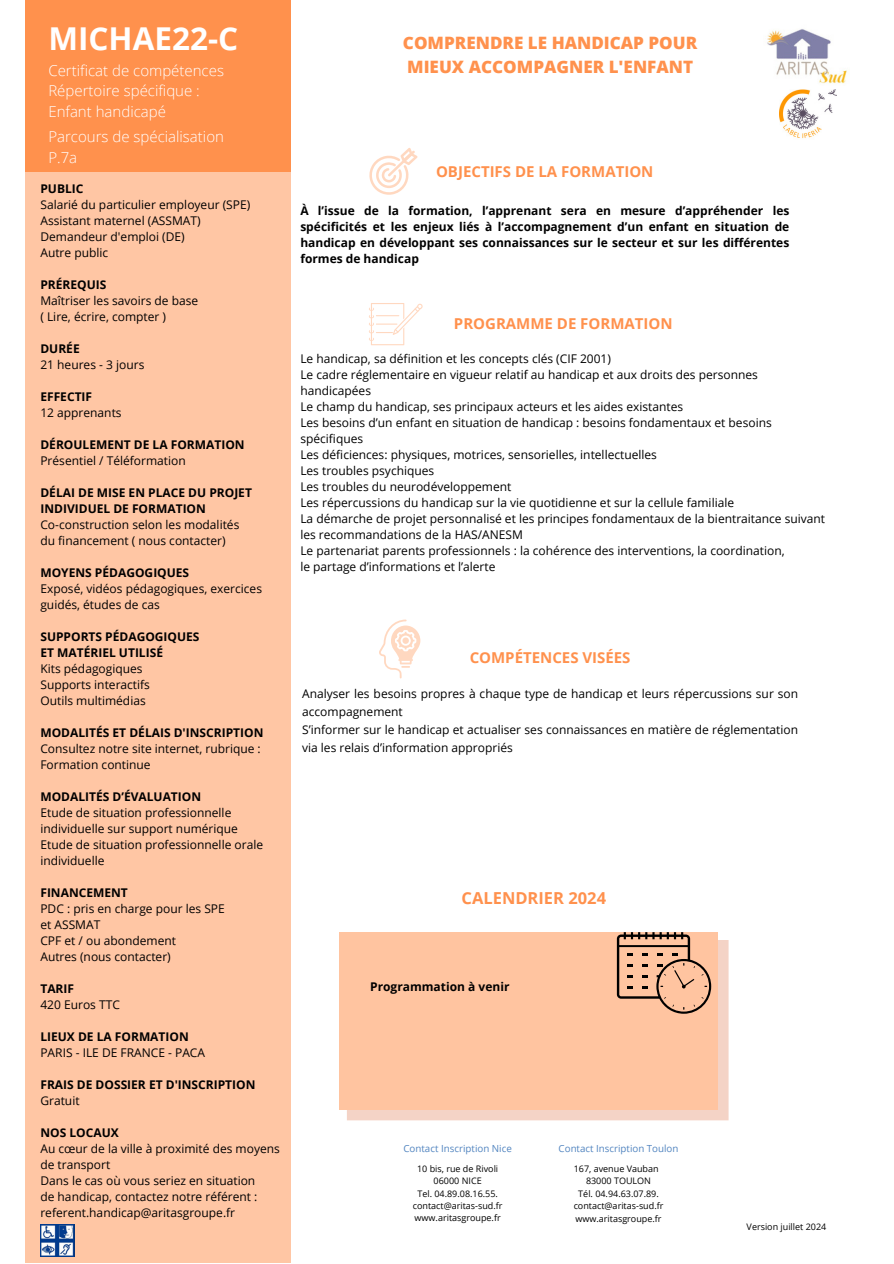
<style>
.page{position:relative;width:894px;height:1264px;background:#fff}
.page>*{position:absolute;margin:0;border:0;box-sizing:border-box;transform-origin:0 0}
.t1{font:700 31.5px "Open Sans";color:#fff}
.t2{font:800 17.1px/23.7px "Open Sans";color:#ff914d}
.t3{font:700 16.5px "Open Sans";color:#ff914d}
.t4{font:300 15px/20.7px "Open Sans";color:#fff}
.t5{font:700 15px "Open Sans";color:#ff914d}
.t6{font:12px/16px "Open Sans";color:#000}
.t7{font:700 12px/16px "Open Sans";color:#000}
.t8{font:9.75px "Open Sans";color:#5285c0}
.t9{font:9px "Open Sans";color:#000}
</style>
<div class="page">
<div style="left:25px;top:111px;width:266px;height:1152px;background:#ffc6a4"></div>
<div style="left:25px;top:0;width:265px;height:171px;background:#ff914d"></div>
<svg style="left:347px;top:940px;width:381px;height:180px;background:#f4d1c2"></svg>
<div style="left:339px;top:932px;width:378px;height:177px;background:#ffc4a0"></div>
<svg style="left:616px;top:932px;width:95px;height:81px"></svg>
<svg style="left:369px;top:148px;width:48px;height:47px"></svg>
<svg style="left:369px;top:303px;width:53px;height:42px"></svg>
<svg style="left:379px;top:619px;width:41px;height:59px"></svg>
<img style="left:40px;top:1224px;width:34px;height:32px">
<img style="left:779px;top:89px;width:57px;height:50px">
<img style="left:767px;top:29px;width:80px;height:55px">
<h1 class="t1" style="left:48px;top:16px;width:191px">MICHAE22-C</h1>
<h1 class="t4" style="left:48px;top:59px;width:177px">Certificat de compétences<br>Répertoire spécifique :<br>Enfant handicapé</h1>
<p class="t4" style="left:48px;top:126px;width:177px">Parcours de spécialisation<br>P.7a</p>
<p class="t7" style="left:40px;top:180px;width:45px">PUBLIC</p>
<p class="t6" style="left:40px;top:196px;width:211px">Salarié du particulier employeur (SPE)<br>Assistant maternel (ASSMAT)<br>Demandeur d'emploi (DE)<br>Autre public</p>
<p class="t7" style="left:40px;top:276px;width:67px">PRÉREQUIS</p>
<p class="t6" style="left:40px;top:292px;width:159px">Maîtriser les savoirs de base ( Lire, écrire, compter )</p>
<p class="t7" style="left:40px;top:340px;width:41px">DURÉE</p>
<p class="t6" style="left:40px;top:356px;width:105px">21 heures - 3 jours</p>
<p class="t7" style="left:40px;top:388px;width:53px">EFFECTIF</p>
<p class="t6" style="left:40px;top:404px;width:83px">12 apprenants</p>
<p class="t7" style="left:40px;top:436px;width:206px">DÉROULEMENT DE LA FORMATION</p>
<p class="t6" style="left:40px;top:452px;width:147px">Présentiel / Téléformation</p>
<p class="t7" style="left:40px;top:484px;width:213px">DÉLAI DE MISE EN PLACE DU PROJET<br>INDIVIDUEL DE FORMATION</p>
<p class="t6" style="left:40px;top:516px;width:200px">Co-construction selon les modalités du financement ( nous contacter)</p>
<p class="t7" style="left:40px;top:564px;width:150px">MOYENS PÉDAGOGIQUES</p>
<p class="t6" style="left:40px;top:580px;width:223px">Exposé, vidéos pédagogiques, exercices guidés, études de cas</p>
<p class="t7" style="left:40px;top:628px;width:161px">SUPPORTS PÉDAGOGIQUES<br>ET MATÉRIEL UTILISÉ</p>
<p class="t6" style="left:40px;top:660px;width:111px">Kits pédagogiques<br>Supports interactifs<br>Outils multimédias</p>
<p class="t7" style="left:40px;top:724px;width:224px">MODALITÉS ET DÉLAIS D'INSCRIPTION</p>
<p class="t6" style="left:40px;top:740px;width:222px">Consultez notre site internet, rubrique :<br>Formation continue</p>
<p class="t7" style="left:40px;top:788px;width:162px">MODALITÉS D’ÉVALUATION</p>
<p class="t6" style="left:40px;top:804px;width:224px">Etude de situation professionnelle individuelle sur support numérique<br>Etude de situation professionnelle orale individuelle</p>
<p class="t7" style="left:40px;top:884px;width:89px">FINANCEMENT</p>
<p class="t6" style="left:40px;top:900px;width:186px">PDC : pris en charge pour les SPE et ASSMAT<br>CPF et / ou abondement<br>Autres (nous contacter)</p>
<p class="t7" style="left:40px;top:980px;width:35px">TARIF</p>
<p class="t6" style="left:40px;top:996px;width:81px">420 Euros TTC</p>
<p class="t7" style="left:40px;top:1028px;width:150px">LIEUX DE LA FORMATION</p>
<p class="t6" style="left:40px;top:1044px;width:166px">PARIS - ILE DE FRANCE - PACA</p>
<p class="t7" style="left:40px;top:1076px;width:216px">FRAIS DE DOSSIER ET D'INSCRIPTION</p>
<p class="t6" style="left:40px;top:1092px;width:41px">Gratuit</p>
<p class="t7" style="left:40px;top:1124px;width:80px">NOS LOCAUX</p>
<p class="t6" style="left:40px;top:1140px;width:241px">Au cœur de la ville à proximité des moyens de transport<br>Dans le cas où vous seriez en situation<br>de handicap, contactez notre référent : referent.handicap@aritasgroupe.fr</p>
<h5 class="t2" style="left:403px;top:31px;width:296px">COMPRENDRE LE HANDICAP POUR<br>MIEUX ACCOMPAGNER L'ENFANT</h5>
<p class="t5" style="left:436px;top:161px;width:219px">OBJECTIFS DE LA FORMATION</p>
<p class="t7" style="left:300px;top:202px;width:490px;text-align:justify">À l’issue de la formation, l’apprenant sera en mesure d’appréhender les spécificités et les enjeux liés à l’accompagnement d’un enfant en situation de handicap en développant ses connaissances sur le secteur et sur les différentes formes de handicap</p>
<p class="t5" style="left:454px;top:313px;width:220px">PROGRAMME DE FORMATION</p>
<p class="t6" style="left:300px;top:350px;width:526px">Le handicap, sa définition et les concepts clés (CIF 2001)<br>Le cadre réglementaire en vigueur relatif au handicap et aux droits des personnes handicapées<br>Le champ du handicap, ses principaux acteurs et les aides existantes<br>Les besoins d’un enfant en situation de handicap : besoins fondamentaux et besoins spécifiques<br>Les déficiences: physiques, motrices, sensorielles, intellectuelles<br>Les troubles psychiques<br>Les troubles du neurodéveloppement<br>Les répercussions du handicap sur la vie quotidienne et sur la cellule familiale<br>La démarche de projet personnalisé et les principes fondamentaux de la bientraitance suivant les recommandations de la HAS/ANESM<br>Le partenariat parents professionnels : la cohérence des interventions, la coordination,<br>le partage d’informations et l’alerte</p>
<h3 class="t5" style="left:469px;top:646px;width:162px">COMPÉTENCES VISÉES</h3>
<h3 class="t6" style="left:302px;top:684px;width:497px;line-height:18px">Analyser les besoins propres à chaque type de handicap et leurs répercussions sur son accompagnement<br>S’informer sur le handicap et actualiser ses connaissances en matière de réglementation via les relais d’information appropriés</h3>
<h2 class="t3" style="left:461px;top:886px;width:146px">CALENDRIER 2024</h2>
<h2 class="t7" style="left:370px;top:978px;width:141px">Programmation à venir</h2>
<h6 class="t8" style="left:403px;top:1141px;width:110px">Contact Inscription Nice</h6>
<h1 class="t9" style="left:417px;top:1162px;width:83px">10 bis, rue de Rivoli</h1>
<p class="t9" style="left:433px;top:1174px;width:50px">06000 NICE</p>
<h5 class="t9" style="left:417px;top:1187px;width:82px">Tel. 04.89.08.16.55.</h5>
<p class="t9" style="left:412px;top:1199px;width:91px">contact@aritas-sud.fr</p>
<p class="t9" style="left:414px;top:1211px;width:88px">www.aritasgroupe.fr</p>
<p class="t8" style="left:558px;top:1141px;width:121px">Contact Inscription Toulon</p>
<p class="t9" style="left:573px;top:1162px;width:86px">167, avenue Vauban</p>
<p class="t9" style="left:586px;top:1174px;width:67px">83000 TOULON</p>
<p class="t9" style="left:578px;top:1187px;width:82px">Tél. 04.94.63.07.89.</p>
<p class="t9" style="left:573px;top:1199px;width:91px">contact@aritas-sud.fr</p>
<p class="t9" style="left:575px;top:1212px;width:88px">www.aritasgroupe.fr</p>
<h6 class="t9" style="left:746px;top:1219px;width:81px">Version juillet 2024</h6>
</div>
